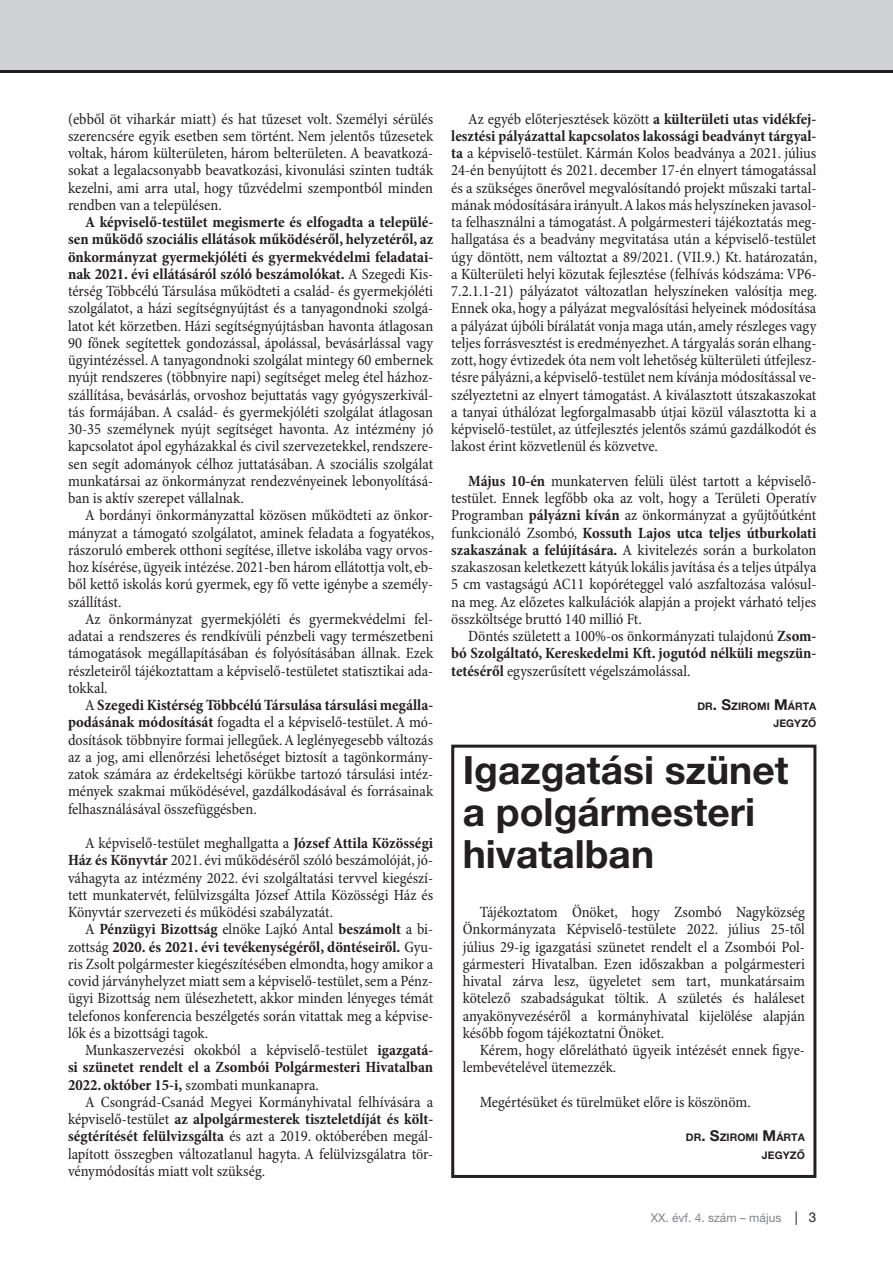
<style>
.page{position:relative;width:893px;height:1263px;background:#fff}
.page>*{position:absolute;margin:0;border:0;box-sizing:border-box;transform-origin:0 0}
.cim_2has{font:700 39px/42px "Helvetica Neue LT Pro";color:#231f20}
.kenyer{font:condensed 15.75px/17.2px "Minion Pro";color:#231f20;text-align:justify}
.kenyer-2{font:700 condensed 15.75px/17.2px "Minion Pro";color:#231f20;text-align:justify}
.t1{font:12px "Helvetica Neue LT Pro";color:#808285}
.alairas{font:700 10.5px "Helvetica Neue LT Pro";letter-spacing:.005em;color:#231f20}
.s1{font-weight:700}
.s2{font-weight:400}
.s3{font-size:15px}
.s4{font-size:13.5px;color:#231f20}
</style>
<div class="page">
<div style="left:0;top:0;width:893px;height:72px;background:#d1d2d4"></div>
<hr style="left:0;top:70px;width:893px;height:2px;background:#231f20">
<div style="left:451px;top:745px;width:365px;height:433px;border:3px solid #231f20"></div>
<p class="kenyer" style="left:68px;top:111px;width:367px">(ebből öt viharkár miatt) és hat tűzeset volt. Személyi sérülés szerencsére egyik esetben sem történt. Nem jelentős tűzesetek voltak, három külterületen, három belterületen. A beavatkozá&shy;sokat a legalacsonyabb beavatkozási, kivonulási szinten tudták kezelni, ami arra utal, hogy tűzvédelmi szempontból minden rendben van a településen.</p>
<p class="kenyer" style="left:68px;top:214px;width:367px;text-indent:17px"><span class="s1">A képviselő-testület megismerte és elfogadta a települé&shy;sen működő szociális ellátások működéséről, helyzetéről, az önkormányzat gyermekjóléti és gyermekvédelmi feladatai&shy;nak 2021. évi ellátásáról szóló beszámolókat.</span> A Szegedi Kis&shy;térség Többcélú Társulása működteti a család- és gyermekjóléti szolgálatot, a házi segítségnyújtást és a tanyagondnoki szolgá&shy;latot két körzetben. Házi segítségnyújtásban havonta átlagosan 90 főnek segítettek gondozással, ápolással, bevásárlással vagy ügyintézéssel. A tanyagondnoki szolgálat mintegy 60 embernek nyújt rendszeres (többnyire napi) segítséget meleg étel házhoz&shy;szállítása, bevásárlás, orvoshoz bejuttatás vagy gyógyszerkivál&shy;tás formájában. A család- és gyermekjóléti szolgálat átlagosan 30-35 személynek nyújt segítséget havonta. Az intézmény jó kapcsolatot ápol egyházakkal és civil szervezetekkel, rendszere&shy;sen segít adományok célhoz juttatásában. A szociális szolgálat munkatársai az önkormányzat rendezvényeinek lebonyolításá&shy;ban is aktív szerepet vállalnak.</p>
<p class="kenyer" style="left:68px;top:507px;width:368px;text-indent:17px">A bordányi önkormányzattal közösen működteti az önkor&shy;mányzat a támogató szolgálatot, aminek feladata a fogyatékos, rászoruló emberek otthoni segítése, illetve iskolába vagy orvos&shy;hoz kísérése, ügyeik intézése. 2021-ben három ellátottja volt, eb&shy;ből kettő iskolás korú gyermek, egy fő vette igénybe a személy&shy;szállítást.</p>
<p class="kenyer" style="left:68px;top:611px;width:367px;text-indent:17px">Az önkormányzat gyermekjóléti és gyermekvédelmi fel&shy;adatai a rendszeres és rendkívüli pénzbeli vagy természetbeni támogatások megállapításában és folyósításában állnak. Ezek részleteiről tájékoztattam a képviselő-testületet statisztikai ada&shy;tokkal.</p>
<p class="kenyer" style="left:68px;top:697px;width:367px;text-indent:17px">A <span class="s1">Szegedi Kistérség Többcélú Társulása társulási megálla&shy;podásának módosítását</span> fogadta el a képviselő-testület. A mó&shy;dosítások többnyire formai jellegűek. A leglényegesebb változás az a jog, ami ellenőrzési lehetőséget biztosít a tagönkormány&shy;zatok számára az érdekeltségi körükbe tartozó társulási intéz&shy;mények szakmai működésével, gazdálkodásával és forrásainak felhasználásával összefüggésben.</p>
<p class="kenyer" style="left:68px;top:835px;width:367px;text-indent:17px">A képviselő-testület meghallgatta a <span class="s1">József Attila Közösségi Ház és Könyvtár</span> 2021. évi működéséről szóló beszámolóját, jó&shy;váhagyta az intézmény 2022. évi szolgáltatási tervvel kiegészí&shy;tett munkatervét, felülvizsgálta József Attila Közösségi Ház és Könyvtár szervezeti és működési szabályzatát.</p>
<p class="kenyer" style="left:68px;top:921px;width:367px;text-indent:17px">A <span class="s1">Pénzügyi Bizottság</span> elnöke Lajkó Antal <span class="s1">beszámolt</span> a bi&shy;zottság <span class="s1">2020. és 2021. évi tevékenységéről, döntéseiről.</span> Gyu&shy;ris Zsolt polgármester kiegészítésében elmondta, hogy amikor a covid járványhelyzet miatt sem a képviselő-testület, sem a Pénz&shy;ügyi Bizottság nem ülésezhetett, akkor minden lényeges témát telefonos konferencia beszélgetés során vitattak meg a képvise&shy;lők és a bizottsági tagok.</p>
<p class="kenyer-2" style="left:68px;top:1042px;width:367px;text-indent:17px"><span class="s2">Munkaszervezési okokból a képviselő-testület</span> igazgatá&shy;si szünetet rendelt el a Zsombói Polgármesteri Hivatalban 2022. október 15-i, <span class="s2">szombati munkanapra.</span></p>
<p class="kenyer" style="left:68px;top:1094px;width:367px;text-indent:17px">A Csongrád-Csanád Megyei Kormányhivatal felhívására a képviselő-testület <span class="s1">az alpolgármesterek tiszteletdíját és költ&shy;ségtérítését felülvizsgálta</span> és azt a 2019. októberében megál&shy;lapított összegben változatlanul hagyta. A felülvizsgálatra tör&shy;vénymódosítás miatt volt szükség.</p>
<p class="kenyer" style="left:451px;top:111px;width:368px;text-indent:17px">Az egyéb előterjesztések között <span class="s1">a külterületi utas vidékfej&shy;lesztési pályázattal kapcsolatos lakossági beadványt tárgyal&shy;ta</span> a képviselő-testület. Kármán Kolos beadványa a 2021. július 24-én benyújtott és 2021. december 17-én elnyert támogatással és a szükséges önerővel megvalósítandó projekt műszaki tartal&shy;mának módosítására irányult. A lakos más helyszíneken javasol&shy;ta felhasználni a támogatást. A polgármesteri tájékoztatás meg&shy;hallgatása és a beadvány megvitatása után a képviselő-testület úgy döntött, nem változtat a 89/2021. (VII.9.) Kt. határozatán, a Külterületi helyi közutak fejlesztése (felhívás kódszáma: VP6- 7.2.1.1-21) pályázatot változatlan helyszíneken valósítja meg.<br>Ennek oka, hogy a pályázat megvalósítási helyeinek módosítása a pályázat újbóli bírálatát vonja maga után, amely részleges vagy teljes forrásvesztést is eredményezhet. A tárgyalás során elhang&shy;zott, hogy évtizedek óta nem volt lehetőség külterületi útfejlesz&shy;tésre pályázni, a képviselő-testület nem kívánja módosítással ve&shy;szélyeztetni az elnyert támogatást. A kiválasztott útszakaszokat a tanyai úthálózat legforgalmasabb útjai közül választotta ki a képviselő-testület, az útfejlesztés jelentős számú gazdálkodót és lakost érint közvetlenül és közvetve.</p>
<p class="kenyer" style="left:451px;top:473px;width:367px;text-indent:17px"><span class="s1">Május 10-én</span> munkaterven felüli ülést tartott a képviselő&shy;testület. Ennek legfőbb oka az volt, hogy a Területi Operatív Programban <span class="s1">pályázni kíván</span> az önkormányzat a gyűjtőútként funkcionáló Zsombó, <span class="s1">Kossuth Lajos utca teljes útburkolati szakaszának a felújítására.</span> A kivitelezés során a burkolaton szakaszosan keletkezett kátyúk lokális javítása és a teljes útpálya 5 cm vastagságú AC11 kopóréteggel való aszfaltozása valósul&shy;na meg. Az előzetes kalkulációk alapján a projekt várható teljes összköltsége bruttó 140 millió Ft.</p>
<p class="kenyer" style="left:451px;top:628px;width:367px;text-indent:17px">Döntés született a 100%-os önkormányzati tulajdonú <span class="s1">Zsom&shy;bó Szolgáltató, Kereskedelmi Kft. jogutód nélküli megszün&shy;tetéséről</span> egyszerűsített végelszámolással.</p>
<p class="alairas" style="left:697px;top:700px;width:121px">DR<span class="s3">. S</span>ZIROMI <span class="s3">M</span>ÁRTA</p>
<p class="alairas" style="left:773px;top:717px;width:44px">JEGYZŐ</p>
<p class="cim_2has" style="left:463px;top:748px;width:327px">Igazgatási szünet a polgármesteri hivatalban</p>
<p class="kenyer" style="left:463px;top:904px;width:344px;text-indent:17px">Tájékoztatom Önöket, hogy Zsombó Nagyközség Önkormányzata Képviselő-testülete 2022. július 25-től július 29-ig igazgatási szünetet rendelt el a Zsombói Pol&shy;gármesteri Hivatalban. Ezen időszakban a polgármesteri hivatal zárva lesz, ügyeletet sem tart, munkatársaim kötelező szabadságukat töltik. A születés és haláleset anyakönyvezéséről a kormányhivatal kijelölése alapján később fogom tájékoztatni Önöket.</p>
<p class="kenyer" style="left:463px;top:1042px;width:344px;text-indent:17px">Kérem, hogy előrelátható ügyeik intézését ennek figye&shy;lembevételével ütemezzék.</p>
<p class="kenyer" style="left:480px;top:1094px;width:272px">Megértésüket és türelmüket előre is köszönöm.</p>
<p class="alairas" style="left:686px;top:1131px;width:121px">DR<span class="s3">. S</span>ZIROMI <span class="s3">M</span>ÁRTA</p>
<p class="alairas" style="left:762px;top:1148px;width:44px">JEGYZŐ</p>
<p class="t1" style="left:651px;top:1210px;width:167px">XX. évf. 4. szám – május <span class="s4">| 3</span></p>
</div>
